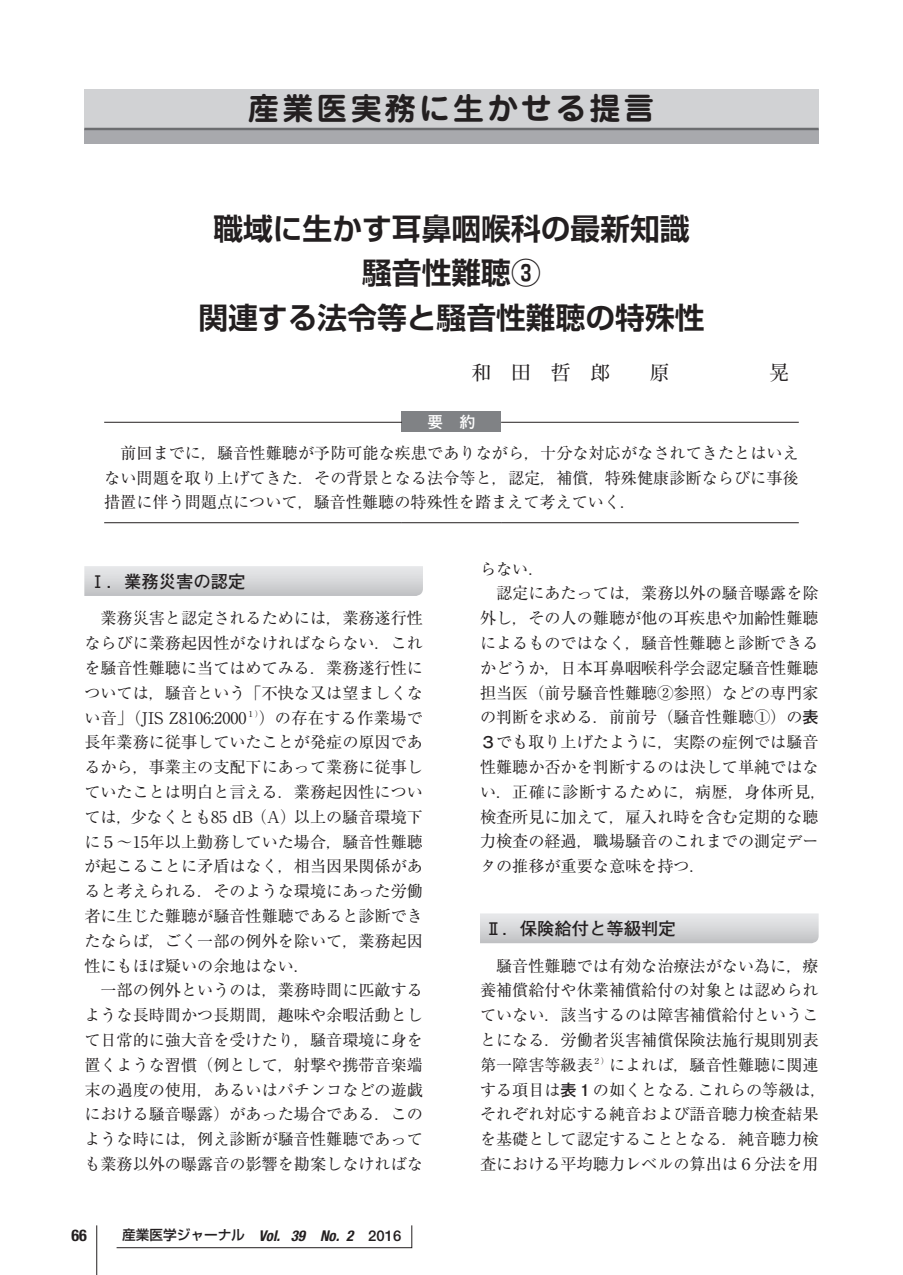
<style>
.page{position:relative;width:903px;height:1275px;background:#fff}
.page>*{position:absolute;margin:0;border:0;box-sizing:border-box;transform-origin:0 0}
.t1{font:700 30.97px "Jun 501 Pro";letter-spacing:.1em;color:#231f20}
.t2{font:700 29.75px/44.6px "Shin Go Pro De";color:#231f20;text-align:center}
.t3{font:700 17.32px "Futo Go B101 Pro";color:#231f20}
.t4{font:16.1px/24.8px "Ryumin Pro";color:#231f20}
.t5{font:700 16.1px "Futo Go B101 Pro";color:#fff}
.t6{font:700 condensed 16.1px "Helvetica Neue";color:#231f20}
.t7{font:italic 700 condensed 14.88px "Helvetica Neue";color:#231f20}
.s1{font-family:"Shin Go Pro";font-weight:500;font-style:normal;font-stretch:normal;font-size:13.65px}
.s2{font-weight:500;font-style:normal;font-stretch:normal}
.s3{font-family:"Futo Go B101 Pro";font-weight:700}
</style>
<div class="page">
<svg style="left:116px;top:1225px;width:296px;height:23px"></svg>
<hr style="left:96px;top:1225px;width:1px;height:50px;background:#231f20">
<svg style="left:84px;top:566px;width:339px;height:30px;background:#d5d6d8"></svg>
<svg style="left:480px;top:913px;width:339px;height:30px;background:#d6d7d9"></svg>
<div style="left:84px;top:129px;width:735px;height:15px;background:#a8a9ad"></div>
<div style="left:84px;top:89px;width:735px;height:40px;background:#d1d2d4"></div>
<hr style="left:84px;top:128px;width:735px;height:2px;background:#6c6d70">
<div style="left:402px;top:412px;width:99px;height:20px;background:#808285"></div>
<hr style="left:104px;top:422px;width:298px;height:1px;background:#231f20">
<hr style="left:501px;top:422px;width:298px;height:1px;background:#231f20">
<hr style="left:104px;top:522px;width:298px;height:1px;background:#231f20">
<hr style="left:402px;top:522px;width:99px;height:1px;background:#231f20">
<hr style="left:501px;top:522px;width:298px;height:1px;background:#231f20">
<h1 class="t1" style="left:248px;top:84px;width:408px">産業医実務に生かせる提言</h1>
<h2 class="t2" style="left:198px;top:202px;width:507px">職域に生かす耳鼻咽喉科の最新知識騒音性難聴③<br>関連する法令等と騒音性難聴の特殊性</h2>
<p class="t5" style="left:427px;top:409px;width:50px">要　約</p>
<p class="t4" style="left:104px;top:439px;width:696px;text-align:justify">　前回までに，騒音性難聴が予防可能な疾患でありながら，十分な対応がなされてきたとはいえない問題を取り上げてきた．その背景となる法令等と，認定，補償，特殊健康診断ならびに事後措置に伴う問題点について，騒音性難聴の特殊性を踏まえて考えていく．</p>
<p class="t3" style="left:89px;top:567px;width:158px">Ⅰ．業務災害の認定</p>
<p class="t4" style="left:84px;top:605px;width:340px">　業務災害と認定されるためには，業務遂行性ならびに業務起因性がなければならない．これを騒音性難聴に当てはめてみる．業務遂行性については，騒音という「不快な又は望ましくない音」（JIS Z8106:2000<sup>１）</sup>）の存在する作業場で長年業務に従事していたことが発症の原因であるから，事業主の支配下にあって業務に従事していたことは明白と言える．業務起因性については，少なくとも85 dB（A）以上の騒音環境下に５〜15年以上勤務していた場合，騒音性難聴が起こることに矛盾はなく，相当因果関係があると考えられる．そのような環境にあった労働者に生じた難聴が騒音性難聴であると診断できたならば，ごく一部の例外を除いて，業務起因性にもほぼ疑いの余地はない．<br>　一部の例外というのは，業務時間に匹敵するような長時間かつ長期間，趣味や余暇活動として日常的に強大音を受けたり，騒音環境に身を置くような習慣（例として，射撃や携帯音楽端末の過度の使用，あるいはパチンコなどの遊戯における騒音曝露）があった場合である．このような時には，例え診断が騒音性難聴であっても業務以外の曝露音の影響を勘案しなければな</p>
<p class="t6" style="left:71px;top:1225px;width:17px">66</p>
<p class="t7" style="left:122px;top:1226px;width:281px"><span class="s1">産業医学ジャーナル</span> Vol. 39 No. 2 <span class="s2">2016</span></p>
<p class="t4" style="left:480px;top:555px;width:348px">らない．<br>　認定にあたっては，業務以外の騒音曝露を除外し，その人の難聴が他の耳疾患や加齢性難聴によるものではなく，騒音性難聴と診断できるかどうか，日本耳鼻咽喉科学会認定騒音性難聴担当医（前号騒音性難聴②参照）などの専門家の判断を求める．前前号（騒音性難聴①）の<span class="s3">表<br>３</span>でも取り上げたように，実際の症例では騒音性難聴か否かを判断するのは決して単純ではない．正確に診断するために，病歴，身体所見，検査所見に加えて，雇入れ時を含む定期的な聴力検査の経過，職場騒音のこれまでの測定データの推移が重要な意味を持つ．</p>
<p class="t3" style="left:485px;top:914px;width:192px">Ⅱ．保険給付と等級判定</p>
<p class="t4" style="left:480px;top:952px;width:348px">　騒音性難聴では有効な治療法がない為に，療養補償給付や休業補償給付の対象とは認められていない．該当するのは障害補償給付ということになる．労働者災害補償保険法施行規則別表第一障害等級表<sup>２）</sup>によれば，騒音性難聴に関連する項目は<span class="s3">表１</span>の如くとなる．これらの等級は，それぞれ対応する純音および語音聴力検査結果を基礎として認定することとなる．純音聴力検査における平均聴力レベルの算出は６分法を用</p>
</div>
